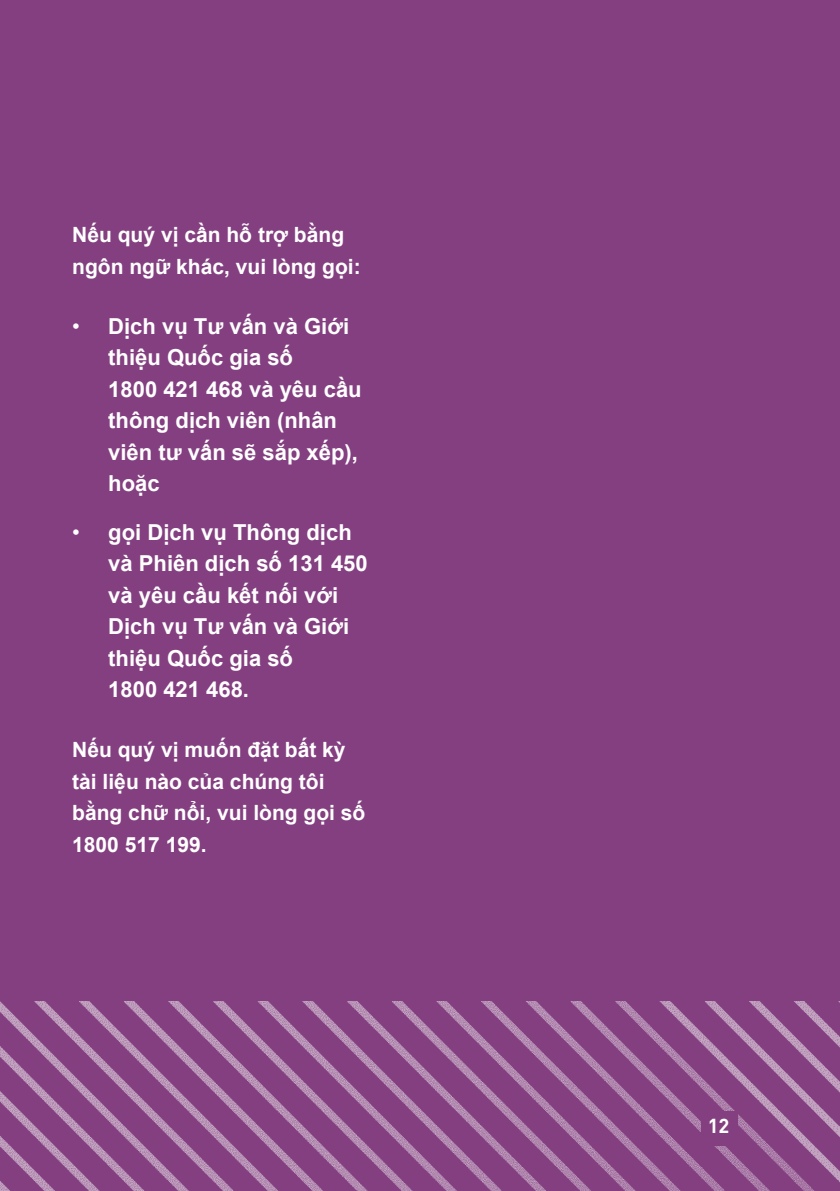
<style>
.page{position:relative;width:840px;height:1191px;background:#fff}
.page>*{position:absolute;margin:0;border:0;box-sizing:border-box;transform-origin:0 0}
.t1{font:700 22px/31.6px "Arial";color:#fff}
.t2{font:700 21px/31.6px "Arial";color:#fff}
.t3{font:700 20px "DIN Pro";color:#fff}
.s1{font-weight:400}
</style>
<div class="page">
<div style="left:0;top:0;width:839px;height:1191px;background:#843f81"></div>
<img style="left:0;top:1001px;width:839px;height:190px">
<div style="left:701px;top:1111px;width:36px;height:34px;background:#843f81"></div>
<p class="t2" style="left:72px;top:219px;width:290px">Nếu quý vị cần hỗ trợ bằng ngôn ngữ khác, vui lòng gọi:</p>
<p class="t1" style="left:108px;top:310px;width:255px;text-indent:-36px"><span class="s1">•</span> Dịch vụ Tư vấn và Giới thiệu Quốc gia số<br>1800 421 468 và yêu cầu thông dịch viên (nhân viên tư vấn sẽ sắp xếp), hoặc</p>
<p class="t1" style="left:108px;top:516px;width:261px;text-indent:-36px"><span class="s1">•</span> gọi Dịch vụ Thông dịch và Phiên dịch số 131 450 và yêu cầu kết nối với<br>Dịch vụ Tư vấn và Giới thiệu Quốc gia số<br>1800 421 468.</p>
<p class="t2" style="left:72px;top:734px;width:294px">Nếu quý vị muốn đặt bất kỳ tài liệu nào của chúng tôi bằng chữ nổi, vui lòng gọi số<br>1800 517 199.</p>
<p class="t3" style="left:707px;top:1109px;width:23px">12</p>
</div>
